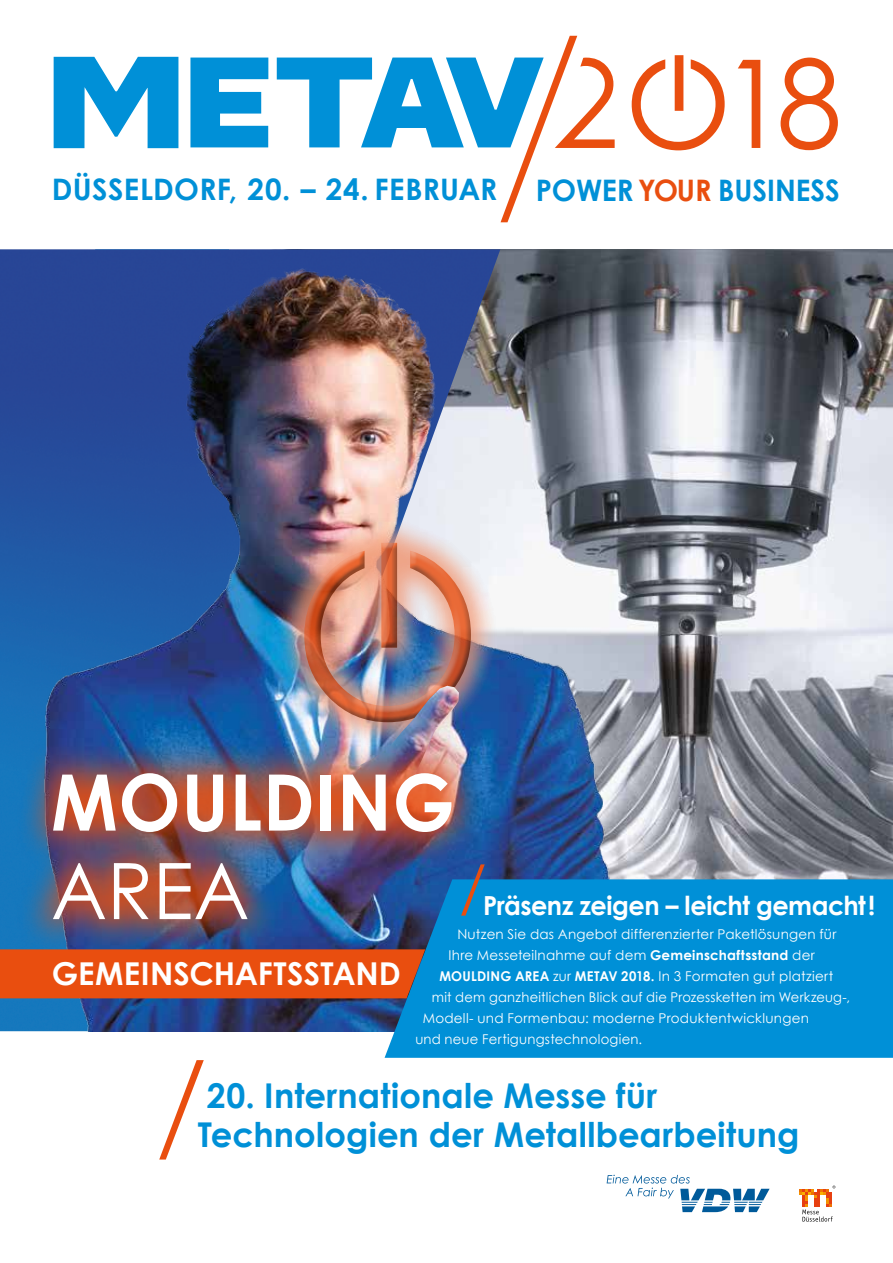
<style>
.page{position:relative;width:893px;height:1263px;background:#fff}
.page>*{position:absolute;margin:0;border:0;box-sizing:border-box;transform-origin:0 0}
.t1{font:122.7px "Century Gothic";color:#e94e0f;scale:.96 1}
.t2{font:700 78px "Century Gothic";letter-spacing:.01em;color:#fff;scale:.95 1}
.t3{font:78px "Century Gothic";color:#fff}
.t4{font:700 34.2px/38.2px "Century Gothic";letter-spacing:.005em;color:#0090d7}
.t5{font:700 31.5px "Century Gothic";letter-spacing:.005em;color:#fff}
.t6{font:700 29.7px "Century Gothic";color:#0090d7}
.t7{font:700 26.25px "Century Gothic";letter-spacing:-.02em;color:#fff}
.t8{font:13.5px "Century Gothic";letter-spacing:.015em;color:#fff}
.s1{color:#e94e0f}
.s2{font-weight:700}
</style>
<div class="page">
<img style="left:695px;top:249px;width:198px;height:630px">
<img style="left:0;top:249px;width:695px;height:782px">
<div style="left:277px;top:515px;width:222px;height:235px;background:#e94e0f;opacity:.95"></div>
<div style="left:303px;top:540px;width:161px;height:173px;background:#fff;opacity:.75"></div>
<div style="left:308px;top:540px;width:165px;height:183px;background:#000;opacity:.75"></div>
<img style="left:346px;top:686px;width:113px;height:52px">
<div style="left:385px;top:879px;width:508px;height:179px;background:#0090d7"></div>
<svg style="left:799px;top:1185px;width:36px;height:36px"></svg>
<svg style="left:607px;top:1175px;width:163px;height:37px"></svg>
<div style="left:17px;top:738px;width:470px;height:217px;background:#e94e0f;opacity:.9"></div>
<svg style="left:159px;top:1060px;width:45px;height:99px"></svg>
<svg style="left:461px;top:864px;width:24px;height:52px"></svg>
<svg style="left:53px;top:56px;width:126px;height:93px"></svg>
<svg style="left:190px;top:58px;width:78px;height:89px"></svg>
<svg style="left:738px;top:60px;width:22px;height:88px"></svg>
<svg style="left:277px;top:36px;width:338px;height:186px"></svg>
<svg style="left:632px;top:59px;width:93px;height:91px"></svg>
<div style="left:675px;top:55px;width:8px;height:56px;background:#e94e0f"></div>
<div style="left:0;top:949px;width:425px;height:49px;background:#e94e0f"></div>
<h1 class="t1" style="left:777px;top:29px;width:70px">8</h1>
<h3 class="t6" style="left:52px;top:170px;width:447px">DÜSSELDORF, 20. – 24. FEBRUAR</h3>
<h3 class="t6" style="left:536px;top:172px;width:305px">POWER<span class="s1">YOUR</span> BUSINESS</h3>
<h2 class="t2" style="left:51px;top:753px;width:426px">MOULDING</h2>
<h2 class="t3" style="left:51px;top:843px;width:200px">AREA</h2>
<h3 class="t7" style="left:483px;top:889px;width:394px">Präsenz zeigen – leicht gemacht!</h3>
<p class="t8" style="left:457px;top:926px;width:381px">Nutzen Sie das Angebot differenzierter Paketlösungen für</p>
<p class="t8" style="left:448px;top:947px;width:368px">Ihre Messeteilnahme auf dem <span class="s2">Gemeinschaftsstand</span> der</p>
<p class="t8" style="left:439px;top:968px;width:396px"><span class="s2">MOULDING AREA</span> zur <span class="s2">METAV 2018.</span> In 3 Formaten gut platziert</p>
<p class="t8" style="left:432px;top:989px;width:420px">mit dem ganzheitlichen Blick auf die Prozessketten im Werkzeug-,</p>
<p class="t8" style="left:423px;top:1010px;width:388px">Modell- und Formenbau: moderne Produktentwicklungen</p>
<p class="t8" style="left:415px;top:1031px;width:228px">und neue Fertigungstechnologien.</p>
<h3 class="t5" style="left:52px;top:954px;width:350px">GEMEINSCHAFTSSTAND</h3>
<h3 class="t4" style="left:198px;top:1076px;width:603px">20. Internationale Messe für<br>Technologien der Metallbearbeitung</h3>
</div>
